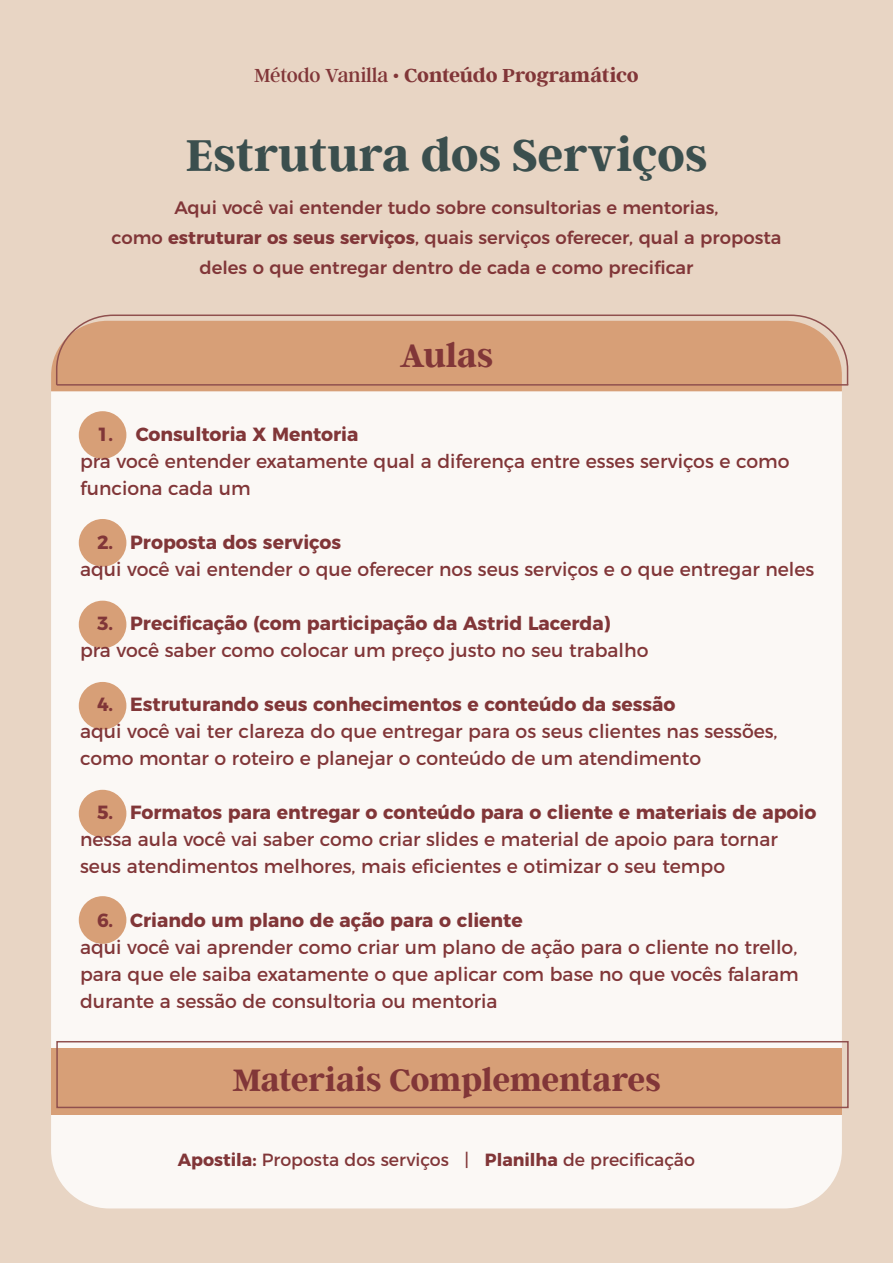
<style>
.page{position:relative;width:893px;height:1263px;background:#e8d5c4}
.page>*{position:absolute;margin:0;border:0;box-sizing:border-box;transform-origin:0 0}
.t1{font:700 49.5px "Argent CF";color:#3b4f4e}
.t2{font:700 36px "Argent CF";letter-spacing:-.005em;color:#813638}
.t3{font:700 34.5px "Argent CF";color:#813638}
.t4{font:700 21px "Argent CF";letter-spacing:-.01em;color:#813638}
.t5{font:19.05px/27px "Montserrat";color:#813638}
.t6{font:700 19.05px "Montserrat";color:#813638}
.t7{font:500 18px/30px "Montserrat";color:#813638;text-align:center}
.t8{font:17.55px "Montserrat";color:#813638}
.s1{font-weight:400}
.s2{font-weight:700}
</style>
<div class="page">
<div style="left:51px;top:322px;width:791px;height:886px;background:#fbf8f5;border-radius:58px"></div>
<div style="left:51px;top:356px;width:791px;height:35px;background:#d79f77"></div>
<div style="left:51px;top:1048px;width:791px;height:67px;background:#d79f77"></div>
<div style="left:79px;top:411px;width:47px;height:48px;background:#d79f77;border-radius:50%"></div>
<div style="left:79px;top:519px;width:47px;height:48px;background:#d79f77;border-radius:50%"></div>
<div style="left:79px;top:601px;width:47px;height:47px;background:#d79f77;border-radius:50%"></div>
<div style="left:79px;top:682px;width:47px;height:47px;background:#d79f77;border-radius:50%"></div>
<div style="left:79px;top:790px;width:47px;height:47px;background:#d79f77;border-radius:50%"></div>
<div style="left:79px;top:896px;width:47px;height:48px;background:#d79f77;border-radius:50%"></div>
<svg style="left:55px;top:314px;width:794px;height:72px;background:#d7a27d"></svg>
<hr style="left:57px;top:384px;width:791px;height:2px;background:#90504e">
<div style="left:56px;top:1041px;width:793px;height:67px;border:2px solid #90504e"></div>
<p class="t4" style="left:254px;top:64px;width:386px"><span class="s1">Método Vanilla •</span> Conteúdo Programático</p>
<h1 class="t1" style="left:186px;top:129px;width:523px">Estrutura dos Serviços</h1>
<p class="t7" style="left:112px;top:191px;width:671px">Aqui você vai entender tudo sobre consultorias e mentorias,<br>como <span class="s2">estruturar os seus serviços</span>, quais serviços oferecer, qual a proposta deles o que entregar dentro de cada e como precificar</p>
<h2 class="t2" style="left:400px;top:336px;width:95px">Aulas</h2>
<p class="t6" style="left:97px;top:419px;width:263px">1. Consultoria X Mentoria</p>
<p class="t5" style="left:80px;top:446px;width:711px">pra você entender exatamente qual a diferença entre esses serviços e como funciona cada um</p>
<p class="t6" style="left:97px;top:527px;width:246px">2. Proposta dos serviços</p>
<p class="t5" style="left:80px;top:554px;width:736px">aqui você vai entender o que oferecer nos seus serviços e o que entregar neles</p>
<p class="t6" style="left:97px;top:608px;width:515px">3. Precificação (com participação da Astrid Lacerda)</p>
<p class="t5" style="left:80px;top:635px;width:570px">pra você saber como colocar um preço justo no seu trabalho</p>
<p class="t6" style="left:97px;top:689px;width:580px">4. Estruturando seus conhecimentos e conteúdo da sessão</p>
<p class="t5" style="left:80px;top:716px;width:699px">aqui você vai ter clareza do que entregar para os seus clientes nas sessões, como montar o roteiro e planejar o conteúdo de um atendimento</p>
<p class="t6" style="left:97px;top:797px;width:721px">5. Formatos para entregar o conteúdo para o cliente e materiais de apoio</p>
<p class="t5" style="left:80px;top:824px;width:699px">nessa aula você vai saber como criar slides e material de apoio para tornar seus atendimentos melhores, mais eficientes e otimizar o seu tempo</p>
<p class="t6" style="left:97px;top:905px;width:427px">6. Criando um plano de ação para o cliente</p>
<p class="t5" style="left:80px;top:932px;width:720px;text-align:justify">aqui você vai aprender como criar um plano de ação para o cliente no trello, para que ele saiba exatamente o que aplicar com base no que vocês falaram durante a sessão de consultoria ou mentoria</p>
<h3 class="t3" style="left:232px;top:1061px;width:430px">Materiais Complementares</h3>
<p class="t8" style="left:178px;top:1146px;width:519px"><span class="s2">Apostila:</span> Proposta dos serviços | <span class="s2">Planilha</span> de precificação</p>
</div>
